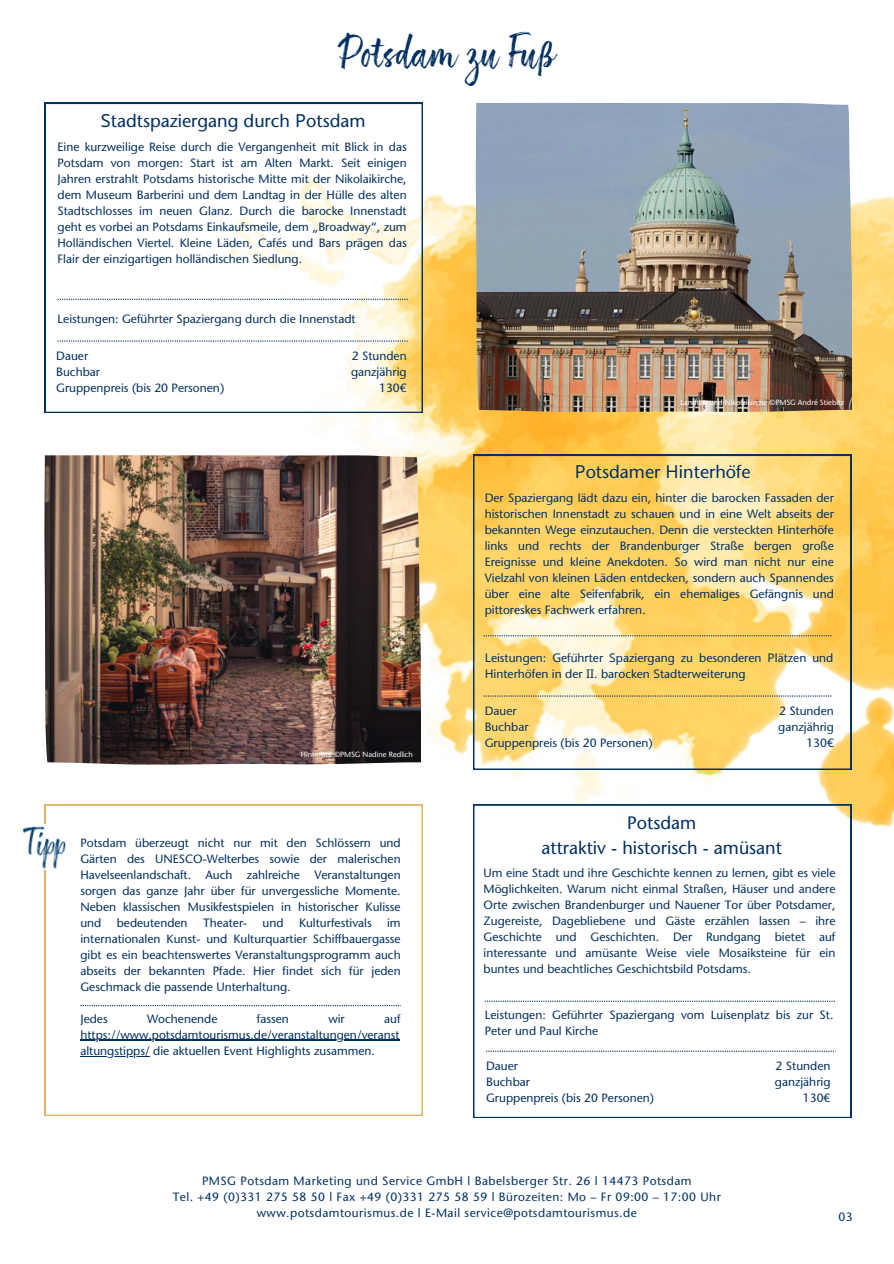
<style>
.page{position:relative;width:894px;height:1264px;background:#fff}
.page>*{position:absolute;margin:0;border:0;box-sizing:border-box;transform-origin:0 0}
.t1{font:40.5px "ATS Script";color:#023061}
.t2{font:18px "Stone Sans Std Phonetic";color:#023061}
.t3{font:500 18px/24.8px "Stone Sans Std";color:#023061;text-align:center}
.t4{font:500 12px/16px "Stone Sans Std";color:#023061;text-align:justify}
.t5{font:500 12px/16px "Stone Sans Std";letter-spacing:.04em;color:#023061;text-align:center}
.t6{font:12px/16px "Stone Sans Std Phonetic";color:#023061}
.t7{font:500 7.5px "Stone Sans Std";color:#fff}
.s1{font-family:"Noto Sans"}
</style>
<div class="page">
<img style="left:228px;top:110px;width:665px;height:717px">
<svg style="left:45px;top:103px;width:377px;height:309px"></svg>
<svg style="left:473px;top:455px;width:377px;height:314px;background:#e9cf88"></svg>
<svg style="left:45px;top:804px;width:377px;height:311px"></svg>
<div style="left:17px;top:824px;width:63px;height:45px;background:#fff"></div>
<img style="left:22px;top:818px;width:48px;height:51px">
<hr style="left:80px;top:1039px;width:319px;height:1px;background:#023061">
<hr style="left:80px;top:1055px;width:70px;height:1px;background:#023061">
<svg style="left:473px;top:804px;width:377px;height:313px"></svg>
<img style="left:44px;top:455px;width:376px;height:309px">
<img style="left:475px;top:103px;width:376px;height:309px">
<svg style="left:57px;top:299px;width:350px;height:1px"></svg>
<svg style="left:57px;top:340px;width:350px;height:1px"></svg>
<svg style="left:483px;top:635px;width:348px;height:1px"></svg>
<svg style="left:483px;top:695px;width:348px;height:1px"></svg>
<svg style="left:80px;top:1005px;width:320px;height:1px"></svg>
<svg style="left:484px;top:1000px;width:350px;height:1px"></svg>
<svg style="left:486px;top:1050px;width:349px;height:1px"></svg>
<h1 class="t1" style="left:338px;top:30px;width:219px">Potsdam zu Fuß</h1>
<h2 class="t2" style="left:101px;top:111px;width:266px"><span class="s1">S</span>tadtspaziergang durch <span class="s1">P</span>otsdam</h2>
<p class="t4" style="left:57px;top:139px;width:350px">Eine kurzweilige Reise durch die Vergangenheit mit Blick in das Potsdam von morgen: Start ist am Alten Markt. Seit einigen Jahren erstrahlt Potsdams historische Mitte mit der Nikolaikirche, dem Museum Barberini und dem Landtag in der Hülle des alten Stadtschlosses im neuen Glanz. Durch die barocke Innenstadt geht es vorbei an Potsdams Einkaufsmeile, dem „Broadway“, zum Holländischen Viertel. Kleine Läden, Cafés und Bars prägen das Flair der einzigartigen holländischen Siedlung.</p>
<p class="t4" style="left:57px;top:310px;width:299px">Leistungen: Geführter Spaziergang durch die Innenstadt</p>
<p class="t4" style="left:56px;top:347px;width:169px;text-align:left">Dauer<br>Buchbar<br>Gruppenpreis (bis 20 Personen)</p>
<p class="t4" style="left:351px;top:347px;width:57px;text-align:right">2 Stunden ganzjährig<br>130€</p>
<p class="t7" style="left:301px;top:750px;width:114px">Hinterhof ©PMSG Nadine Redlich</p>
<p class="t4" style="left:80px;top:834px;width:322px">Potsdam überzeugt nicht nur mit den Schlössern und Gärten des UNESCO-Welterbes sowie der malerischen Havelseenlandschaft. Auch zahlreiche Veranstaltungen sorgen das ganze Jahr über für unvergessliche Momente.<br>Neben klassischen Musikfestspielen in historischer Kulisse und</p>
<p class="t4" style="left:117px;top:914px;width:72px">bedeutenden</p>
<p class="t4" style="left:203px;top:914px;width:46px">Theater-</p>
<p class="t4" style="left:262px;top:914px;width:23px">und</p>
<p class="t4" style="left:299px;top:914px;width:74px">Kulturfestivals</p>
<p class="t4" style="left:80px;top:914px;width:322px;text-indent:306px">im internationalen Kunst- und Kulturquartier Schiffbauergasse gibt es ein beachtenswertes Veranstaltungsprogramm auch abseits der bekannten Pfade. Hier findet sich für jeden Geschmack die passende Unterhaltung.</p>
<p class="t4" style="left:80px;top:1010px;width:29px">Jedes</p>
<p class="t4" style="left:147px;top:1010px;width:72px">Wochenende</p>
<p class="t4" style="left:257px;top:1010px;width:33px">fassen</p>
<p class="t4" style="left:328px;top:1010px;width:18px">wir</p>
<p class="t4" style="left:80px;top:1010px;width:322px;text-indent:304px">auf https://www.potsdamtourismus.de/veranstaltungen/veranst altungstipps/ die aktuellen Event Highlights zusammen.</p>
<p class="t7" style="left:680px;top:398px;width:165px">Landtag und Nikolaikirche ©PMSG André Stiebitz</p>
<h2 class="t2" style="left:574px;top:461px;width:177px"><span class="s1">P</span>otsdamer <span class="s1">H</span>interhöfe</h2>
<p class="t4" style="left:484px;top:490px;width:350px">Der Spaziergang lädt dazu ein, hinter die barocken Fassaden der historischen Innenstadt zu schauen und in eine Welt abseits der bekannten Wege einzutauchen. Denn die versteckten Hinterhöfe links und rechts der Brandenburger Straße bergen große Ereignisse und kleine Anekdoten. So wird man nicht nur eine Vielzahl von kleinen Läden entdecken, sondern auch Spannendes über eine alte Seifenfabrik, ein ehemaliges Gefängnis und pittoreskes Fachwerk erfahren.</p>
<p class="t6" style="left:484px;top:649px;width:350px"><span class="s1">L</span>eistungen: <span class="s1">G</span>eführter <span class="s1">S</span>paziergang zu besonderen <span class="s1">P</span>lätzen und<br><span class="s1">H</span>interhöfen in der <span class="s1">II</span>. barocken <span class="s1">S</span>tadterweiterung</p>
<p class="t4" style="left:484px;top:703px;width:169px;text-align:left">Dauer<br>Buchbar<br>Gruppenpreis (bis 20 Personen)</p>
<p class="t4" style="left:778px;top:703px;width:57px;text-align:right">2 Stunden ganzjährig<br>130€</p>
<h2 class="t3" style="left:541px;top:810px;width:242px">Potsdam<br>attraktiv - historisch - amüsant</h2>
<p class="t4" style="left:483px;top:865px;width:353px">Um eine Stadt und ihre Geschichte kennen zu lernen, gibt es viele Möglichkeiten. Warum nicht einmal Straßen, Häuser und andere Orte zwischen Brandenburger und Nauener Tor über Potsdamer, Zugereiste, Dagebliebene und Gäste erzählen lassen – ihre Geschichte und Geschichten. Der Rundgang bietet auf interessante und amüsante Weise viele Mosaiksteine für ein buntes und beachtliches Geschichtsbild Potsdams.</p>
<p class="t4" style="left:484px;top:1006px;width:350px">Leistungen: Geführter Spaziergang vom Luisenplatz bis zur St.<br>Peter und Paul Kirche</p>
<p class="t4" style="left:486px;top:1057px;width:169px;text-align:left">Dauer<br>Buchbar<br>Gruppenpreis (bis 20 Personen)</p>
<p class="t4" style="left:774px;top:1057px;width:57px;text-align:right">2 Stunden ganzjährig<br>130€</p>
<p class="t5" style="left:173px;top:1172px;width:549px">PMSG Potsdam Marketing und Service GmbH l Babelsberger Str. 26 l 14473 Potsdam<br>Tel. +49 (0)331 275 58 50 l Fax +49 (0)331 275 58 59 l Bürozeiten: Mo – Fr 09:00 – 17:00 Uhr www.potsdamtourismus.de l E-Mail service@potsdamtourismus.de</p>
<p class="t4" style="left:838px;top:1208px;width:16px">03</p>
</div>
